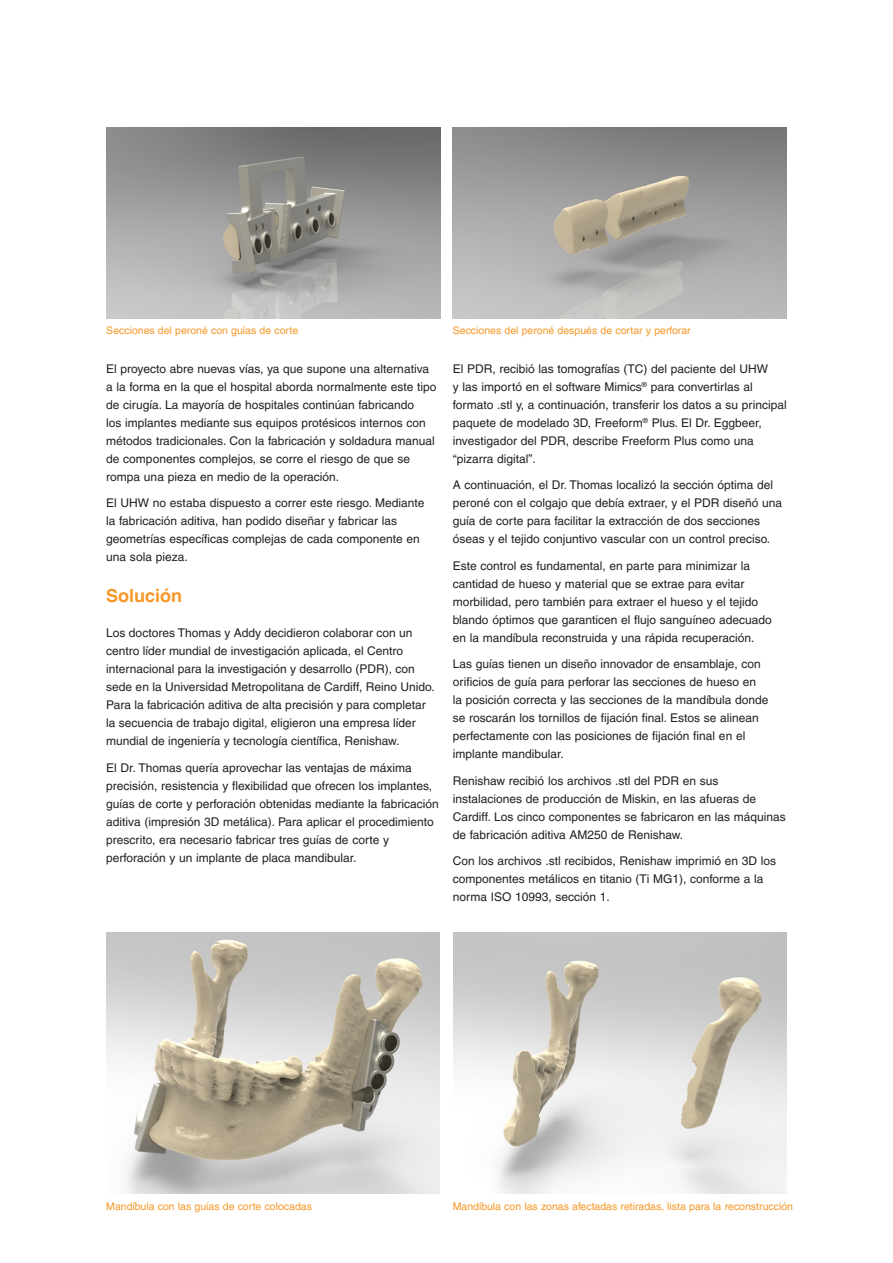
<style>
.page{position:relative;width:893px;height:1263px;background:#fff}
.page>*{position:absolute;margin:0;border:0;box-sizing:border-box;transform-origin:0 0}
.Main_body_heading_te{font:700 18px "Helvetica LT Pro";color:#f79727}
.Main_body_text_8pt{font:12px/18px "Helvetica LT Pro";color:#231f20}
.Main_body_heading_te-2{font:12px/18px "Helvetica LT Pro";color:#231f20}
.Caption_text_7pt{font:10.5px "Helvetica LT Pro";color:#f79727}
</style>
<div class="page">
<img style="left:106px;top:128px;width:334px;height:190px">
<img style="left:453px;top:128px;width:334px;height:190px">
<img style="left:454px;top:933px;width:333px;height:260px">
<img style="left:106px;top:933px;width:333px;height:260px">
<p class="Caption_text_7pt" style="left:106px;top:324px;width:193px">Secciones del peroné con guías de corte</p>
<p class="Caption_text_7pt" style="left:453px;top:324px;width:239px">Secciones del peroné después de cortar y perforar</p>
<p class="Main_body_text_8pt" style="left:106px;top:359px;width:332px">El proyecto abre nuevas vías, ya que supone una alternativa a la forma en la que el hospital aborda normalmente este tipo de cirugía. La mayoría de hospitales continúan fabricando<br>los implantes mediante sus equipos protésicos internos con métodos tradicionales. Con la fabricación y soldadura manual de componentes complejos, se corre el riesgo de que se rompa una pieza en medio de la operación.</p>
<p class="Main_body_text_8pt" style="left:106px;top:494px;width:320px">El UHW no estaba dispuesto a correr este riesgo. Mediante la fabricación aditiva, han podido diseñar y fabricar las geometrías específicas complejas de cada componente en una sola pieza.</p>
<p class="Main_body_heading_te" style="left:106px;top:585px;width:78px">Solución</p>
<p class="Main_body_heading_te-2" style="left:106px;top:624px;width:330px">Los doctores Thomas y Addy decidieron colaborar con un centro líder mundial de investigación aplicada, el Centro internacional para la investigación y desarrollo (PDR), con sede en la Universidad Metropolitana de Cardiff, Reino Unido.<br>Para la fabricación aditiva de alta precisión y para completar la secuencia de trabajo digital, eligieron una empresa líder mundial de ingeniería y tecnología científica, Renishaw.</p>
<p class="Main_body_text_8pt" style="left:106px;top:758px;width:334px">El Dr. Thomas quería aprovechar las ventajas de máxima precisión, resistencia y flexibilidad que ofrecen los implantes, guías de corte y perforación obtenidas mediante la fabricación aditiva (impresión 3D metálica). Para aplicar el procedimiento prescrito, era necesario fabricar tres guías de corte y perforación y un implante de placa mandibular.</p>
<p class="Main_body_text_8pt" style="left:453px;top:359px;width:335px">El PDR, recibió las tomografías (TC) del paciente del UHW<br>y las importó en el software Mimics<sup>®</sup> para convertirlas al formato .stl y, a continuación, transferir los datos a su principal paquete de modelado 3D, Freeform<sup>®</sup> Plus. El Dr. Eggbeer, investigador del PDR, describe Freeform Plus como una “pizarra digital”.</p>
<p class="Main_body_text_8pt" style="left:453px;top:476px;width:331px">A continuación, el Dr. Thomas localizó la sección óptima del peroné con el colgajo que debía extraer, y el PDR diseñó una guía de corte para facilitar la extracción de dos secciones óseas y el tejido conjuntivo vascular con un control preciso.</p>
<p class="Main_body_text_8pt" style="left:453px;top:556px;width:320px">Este control es fundamental, en parte para minimizar la cantidad de hueso y material que se extrae para evitar morbilidad, pero también para extraer el hueso y el tejido blando óptimos que garanticen el flujo sanguíneo adecuado en la mandíbula reconstruida y una rápida recuperación.</p>
<p class="Main_body_text_8pt" style="left:453px;top:655px;width:317px">Las guías tienen un diseño innovador de ensamblaje, con orificios de guía para perforar las secciones de hueso en la posición correcta y las secciones de la mandíbula donde se roscarán los tornillos de fijación final. Estos se alinean perfectamente con las posiciones de fijación final en el implante mandibular.</p>
<p class="Main_body_text_8pt" style="left:453px;top:771px;width:334px">Renishaw recibió los archivos .stl del PDR en sus instalaciones de producción de Miskin, en las afueras de Cardiff. Los cinco componentes se fabricaron en las máquinas de fabricación aditiva AM250 de Renishaw.</p>
<p class="Main_body_text_8pt" style="left:453px;top:852px;width:325px">Con los archivos .stl recibidos, Renishaw imprimió en 3D los componentes metálicos en titanio (Ti MG1), conforme a la norma ISO 10993, sección 1.</p>
<p class="Caption_text_7pt" style="left:106px;top:1200px;width:207px">Mandíbula con las guías de corte colocadas</p>
<p class="Caption_text_7pt" style="left:453px;top:1200px;width:342px">Mandíbula con las zonas afectadas retiradas, lista para la reconstrucción</p>
</div>
